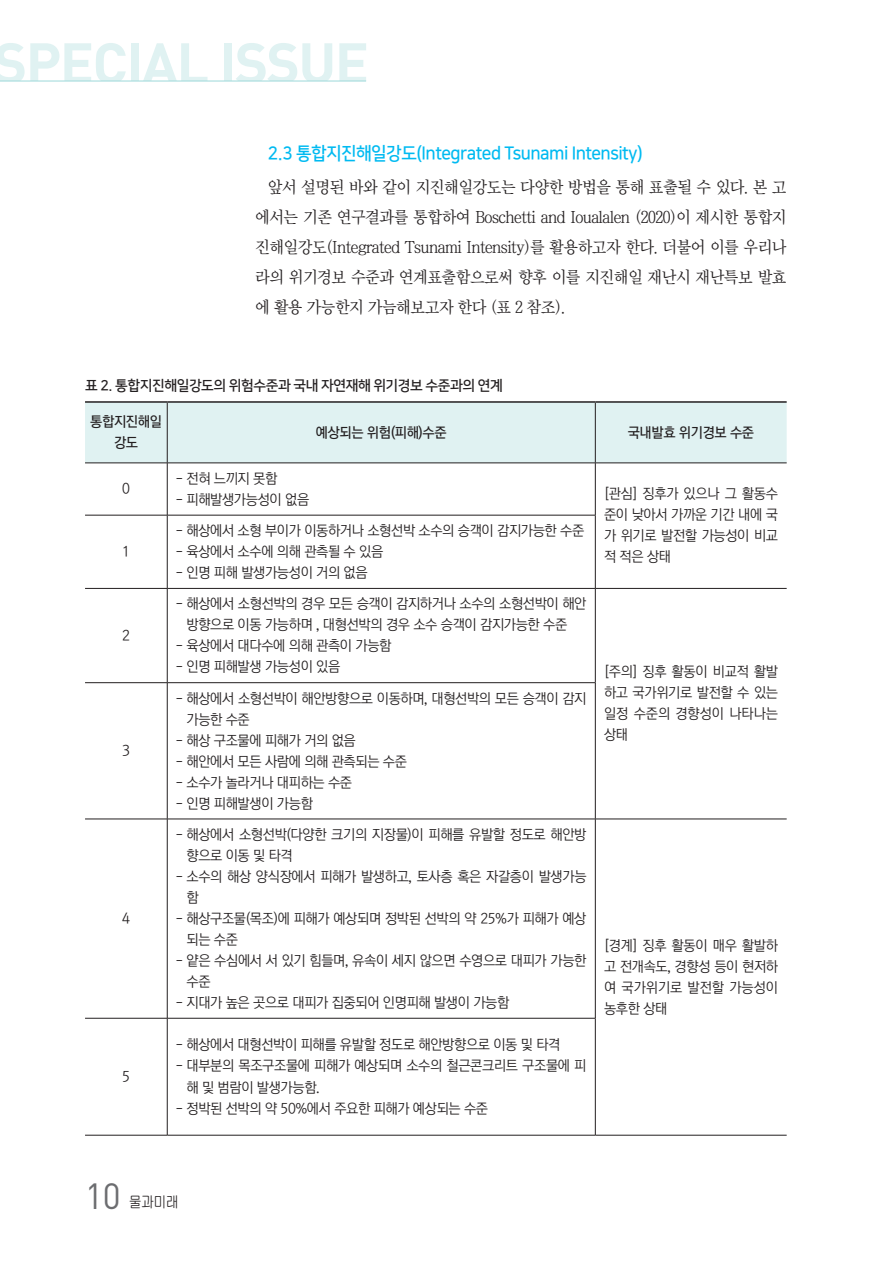
<style>
.page{position:relative;width:893px;height:1263px;background:#fff}
.page>*{position:absolute;margin:0;border:0;box-sizing:border-box;transform-origin:0 0}
.t1{font:700 57px "DIN Pro";letter-spacing:-.03em;color:#e0f2f2}
.t2{font:36px "DIN Pro";color:#6c6d70;scale:.95 1}
._2_소타이틀{font:18px "Nanum Square B";letter-spacing:-.03em;color:#00baf1;scale:.95 1}
.t3{font:16.5px/30px "Chosun Sm";letter-spacing:-.03em;color:#231f20;text-align:justify}
._6_표안{font:14.25px/21px "Korean GD12 R";letter-spacing:-.03em;color:#231f20}
._4_표그림제목{font:14.25px "Nanum Square B";letter-spacing:-.03em;color:#231f20}
._6_표안-2{font:14.25px "Korean GD14 R";letter-spacing:-.03em;color:#231f20}
.t4{font:14.25px "Chosun Gu";color:#231f20;scale:.95 1}
</style>
<div class="page">
<hr style="left:0;top:81px;width:366px;height:1px;background:#9dd8d9">
<div style="left:85px;top:403px;width:702px;height:60px;background:#e0f2f2"></div>
<hr style="left:167px;top:403px;width:1px;height:60px;background:#231f20">
<hr style="left:595px;top:403px;width:1px;height:60px;background:#231f20">
<hr style="left:85px;top:463px;width:82px;height:1px;background:#231f20">
<hr style="left:167px;top:463px;width:428px;height:1px;background:#231f20">
<hr style="left:167px;top:463px;width:1px;height:52px;background:#231f20">
<hr style="left:595px;top:463px;width:192px;height:1px;background:#231f20">
<hr style="left:595px;top:463px;width:1px;height:52px;background:#231f20">
<hr style="left:85px;top:515px;width:82px;height:1px;background:#231f20">
<hr style="left:167px;top:515px;width:429px;height:1px;background:#231f20">
<hr style="left:167px;top:515px;width:1px;height:73px;background:#231f20">
<hr style="left:595px;top:515px;width:1px;height:73px;background:#231f20">
<hr style="left:85px;top:588px;width:82px;height:1px;background:#231f20">
<hr style="left:167px;top:588px;width:428px;height:1px;background:#231f20">
<hr style="left:167px;top:589px;width:1px;height:93px;background:#231f20">
<hr style="left:595px;top:588px;width:192px;height:1px;background:#231f20">
<hr style="left:595px;top:589px;width:1px;height:93px;background:#231f20">
<hr style="left:85px;top:682px;width:82px;height:1px;background:#231f20">
<hr style="left:167px;top:682px;width:429px;height:1px;background:#231f20">
<hr style="left:167px;top:683px;width:1px;height:136px;background:#231f20">
<hr style="left:595px;top:683px;width:1px;height:136px;background:#231f20">
<hr style="left:85px;top:819px;width:82px;height:1px;background:#231f20">
<hr style="left:167px;top:819px;width:428px;height:1px;background:#231f20">
<hr style="left:167px;top:819px;width:1px;height:199px;background:#231f20">
<hr style="left:595px;top:819px;width:192px;height:1px;background:#231f20">
<hr style="left:595px;top:819px;width:1px;height:199px;background:#231f20">
<hr style="left:85px;top:1018px;width:82px;height:1px;background:#231f20">
<hr style="left:167px;top:1018px;width:429px;height:1px;background:#231f20">
<hr style="left:167px;top:1018px;width:1px;height:117px;background:#231f20">
<hr style="left:595px;top:1018px;width:1px;height:117px;background:#231f20">
<hr style="left:85px;top:1135px;width:82px;height:1px;background:#231f20">
<hr style="left:167px;top:1135px;width:428px;height:1px;background:#231f20">
<hr style="left:595px;top:1135px;width:192px;height:1px;background:#231f20">
<hr style="left:85px;top:401px;width:82px;height:2px;background:#231f20">
<hr style="left:167px;top:401px;width:428px;height:2px;background:#231f20">
<hr style="left:595px;top:401px;width:192px;height:2px;background:#231f20">
<h1 class="t1" style="left:-6px;top:25px;width:377px">SPECIAL ISSUE</h1>
<p class="_2_소타이틀" style="left:268px;top:144px;width:396px">2.3 통합지진해일강도(Integrated Tsunami Intensity)</p>
<p class="t3" style="left:255px;top:172px;width:533px;text-indent:13px">앞서 설명된 바와 같이 지진해일강도는 다양한 방법을 통해 표출될 수 있다. 본 고 에서는 기존 연구결과를 통합하여 Boschetti and Ioualalen (2020)이 제시한 통합지 진해일강도(Integrated Tsunami Intensity)를 활용하고자 한다. 더불어 이를 우리나 라의 위기경보 수준과 연계표출함으로써 향후 이를 지진해일 재난시 재난특보 발효 에 활용 가능한지 가늠해보고자 한다 (표 2 참조).</p>
<p class="_4_표그림제목" style="left:85px;top:378px;width:419px">표 2. 통합지진해일강도의 위험수준과 국내 자연재해 위기경보 수준과의 연계</p>
<p class="_6_표안-2" style="left:90px;top:414px;width:73px">통합지진해일</p>
<p class="_6_표안-2" style="left:114px;top:435px;width:26px">강도</p>
<p class="_6_표안-2" style="left:316px;top:424px;width:132px">예상되는 위험(피해)수준</p>
<p class="_6_표안-2" style="left:628px;top:424px;width:128px">국내발효 위기경보 수준</p>
<p class="_6_표안" style="left:176px;top:468px;width:103px">- 전혀 느끼지 못함</p>
<p class="_6_표안" style="left:176px;top:489px;width:135px">- 피해발생가능성이 없음</p>
<p class="_6_표안" style="left:604px;top:483px;width:176px;text-align:justify">[관심] 징후가 있으나 그 활동수 준이 낮아서 가까운 기간 내에 국 가 위기로 발전할 가능성이 비교</p>
<p class="_6_표안" style="left:122px;top:478px;width:9px">0</p>
<p class="_6_표안" style="left:176px;top:520px;width:410px">- 해상에서 소형 부이가 이동하거나 소형선박 소수의 승객이 감지가능한 수준</p>
<p class="_6_표안" style="left:176px;top:541px;width:209px">- 육상에서 소수에 의해 관측될 수 있음</p>
<p class="_6_표안" style="left:176px;top:562px;width:193px">- 인명 피해 발생가능성이 거의 없음</p>
<p class="_6_표안" style="left:122px;top:541px;width:9px">1</p>
<p class="_6_표안" style="left:604px;top:546px;width:69px">적 적은 상태</p>
<p class="_6_표안" style="left:122px;top:625px;width:9px">2</p>
<p class="_6_표안" style="left:122px;top:740px;width:9px">3</p>
<p class="_6_표안" style="left:122px;top:908px;width:9px">4</p>
<p class="_6_표안" style="left:122px;top:1066px;width:9px">5</p>
<p class="_6_표안" style="left:186px;top:593px;width:402px;text-indent:-11px">- 해상에서 소형선박의 경우 모든 승객이 감지하거나 소수의 소형선박이 해안 방향으로 이동 가능하며 , 대형선박의 경우 소수 승객이 감지가능한 수준</p>
<p class="_6_표안" style="left:176px;top:635px;width:217px">- 육상에서 대다수에 의해 관측이 가능함</p>
<p class="_6_표안" style="left:176px;top:656px;width:166px">- 인명 피해발생 가능성이 있음</p>
<p class="_6_표안" style="left:604px;top:661px;width:176px;text-align:justify">[주의] 징후 활동이 비교적 활발 하고 국가위기로 발전할 수 있는 일정 수준의 경향성이 나타나는 상태</p>
<p class="_6_표안" style="left:186px;top:688px;width:402px;text-indent:-11px">- 해상에서 소형선박이 해안방향으로 이동하며, 대형선박의 모든 승객이 감지 가능한 수준</p>
<p class="_6_표안" style="left:176px;top:730px;width:181px">- 해상 구조물에 피해가 거의 없음</p>
<p class="_6_표안" style="left:176px;top:751px;width:233px">- 해안에서 모든 사람에 의해 관측되는 수준</p>
<p class="_6_표안" style="left:176px;top:772px;width:178px">- 소수가 놀라거나 대피하는 수준</p>
<p class="_6_표안" style="left:176px;top:793px;width:138px">- 인명 피해발생이 가능함</p>
<p class="_6_표안" style="left:186px;top:824px;width:402px;text-indent:-11px">- 해상에서 소형선박(다양한 크기의 지장물)이 피해를 유발할 정도로 해안방 향으로 이동 및 타격</p>
<p class="_6_표안" style="left:186px;top:866px;width:402px;text-indent:-11px">- 소수의 해상 양식장에서 피해가 발생하고, 토사층 혹은 자갈층이 발생가능 함</p>
<p class="_6_표안" style="left:186px;top:908px;width:402px;text-indent:-11px">- 해상구조물(목조)에 피해가 예상되며 정박된 선박의 약 25%가 피해가 예상 되는 수준</p>
<p class="_6_표안" style="left:186px;top:950px;width:402px;text-indent:-11px">- 얕은 수심에서 서 있기 힘들며, 유속이 세지 않으면 수영으로 대피가 가능한 수준</p>
<p class="_6_표안" style="left:176px;top:992px;width:335px">- 지대가 높은 곳으로 대피가 집중되어 인명피해 발생이 가능함</p>
<p class="_6_표안" style="left:176px;top:1034px;width:386px">- 해상에서 대형선박이 피해를 유발할 정도로 해안방향으로 이동 및 타격</p>
<p class="_6_표안" style="left:186px;top:1055px;width:402px;text-indent:-11px">- 대부분의 목조구조물에 피해가 예상되며 소수의 철근콘크리트 구조물에 피 해 및 범람이 발생가능함.</p>
<p class="_6_표안" style="left:176px;top:1097px;width:314px">- 정박된 선박의 약 50%에서 주요한 피해가 예상되는 수준</p>
<p class="_6_표안" style="left:604px;top:935px;width:176px;text-align:justify">[경계] 징후 활동이 매우 활발하 고 전개속도, 경향성 등이 현저하 여 국가위기로 발전할 가능성이 농후한 상태</p>
<h2 class="t2" style="left:85px;top:1171px;width:39px">10</h2>
<p class="t4" style="left:129px;top:1195px;width:53px">물과미래</p>
</div>
